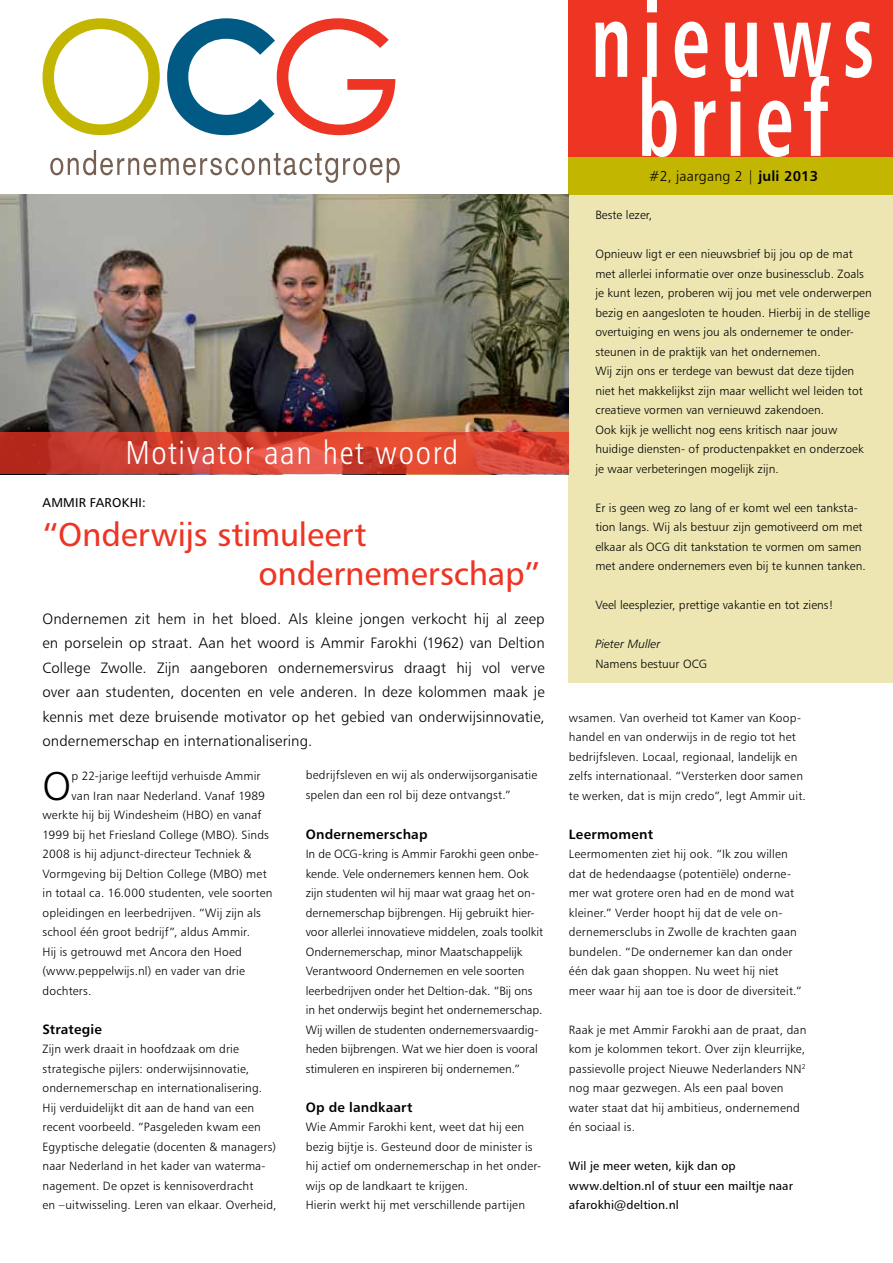
<style>
.page{position:relative;width:893px;height:1263px;background:#fff}
.page>*{position:absolute;margin:0;border:0;box-sizing:border-box;transform-origin:0 0}
.t1{font:40.05px "Humanist 777 BT Light B";color:#000}
.t2{font:33px/39px "Humanist 777 BT Roman B";letter-spacing:-.005em;color:#ee3524}
.t3{font:33px "Humanist 777 BT Light Condensed B";letter-spacing:.05em;color:#fff}
.t4{font:15px/24.3px "Humanist 777 BT Light B";letter-spacing:.005em;color:#000;text-align:justify}
.t5{font:14.25px "Humanist 777 BT Light B";letter-spacing:.01em;color:#000}
.t6{font:13.5px "Humanist 777 BT Bold B";letter-spacing:.015em;color:#000}
.t7{font:12.75px "Humanist 777 BT Roman B";letter-spacing:.02em;color:#000}
.t8{font:12px/19.5px "Humanist 777 BT Light B";letter-spacing:.01em;color:#000}
.t9{font:12px/19.5px "Humanist 777 BT Roman B";letter-spacing:.01em;color:#000}
.t10{font:12px "Humanist 777 BT Light Italic B";letter-spacing:.005em;color:#000}
.s1{font-family:"Humanist 777 BT Bold B"}
</style>
<div class="page">
<div style="left:569px;top:194px;width:324px;height:488px;background:#ede6b3"></div>
<svg style="left:43px;top:18px;width:117px;height:117px"></svg>
<svg style="left:167px;top:18px;width:228px;height:117px"></svg>
<svg style="left:50px;top:150px;width:350px;height:33px"></svg>
<div style="left:569px;top:156px;width:324px;height:38px;background:#c3b600"></div>
<div style="left:569px;top:0;width:324px;height:156px;background:#ee3524"></div>
<svg style="left:595px;top:0;width:277px;height:157px"></svg>
<img style="left:0;top:194px;width:569px;height:238px">
<svg style="left:0;top:432px;width:569px;height:42px;background:#d34232"></svg>
<h2 class="t3" style="left:125px;top:432px;width:335px">Motivator aan het woord</h2>
<p class="t7" style="left:43px;top:495px;width:105px">AMMIR FAROKHI:</p>
<h2 class="t2" style="left:258px;top:514px;width:283px;text-indent:-216px">“Onderwijs stimuleert ondernemerschap”</h2>
<p class="t4" style="left:43px;top:606px;width:504px">Ondernemen zit hem in het bloed. Als kleine jongen verkocht hij al zeep en porselein op straat. Aan het woord is Ammir Farokhi (1962) van Deltion College Zwolle. Zijn aangeboren ondernemersvirus draagt hij vol verve over aan studenten, docenten en vele anderen. In deze kolommen maak je kennis met deze bruisende motivator op het gebied van onderwijsinnovatie, ondernemerschap en internationalisering.</p>
<h1 class="t1" style="left:43px;top:761px;width:30px">O</h1>
<p class="t8" style="left:72px;top:766px;width:190px">p 22-jarige leeftijd verhuisde Ammir</p>
<p class="t8" style="left:72px;top:785px;width:195px">van Iran naar Nederland. Vanaf 1989</p>
<p class="t8" style="left:43px;top:805px;width:220px">werkte hij bij Windesheim (HBO) en vanaf</p>
<p class="t8" style="left:43px;top:824px;width:228px">1999 bij het Friesland College (MBO). Sinds</p>
<p class="t8" style="left:43px;top:844px;width:210px">2008 is hij adjunct-directeur Techniek &amp;</p>
<p class="t8" style="left:43px;top:863px;width:226px">Vormgeving bij Deltion College (MBO) met</p>
<p class="t8" style="left:43px;top:883px;width:231px">in totaal ca. 16.000 studenten, vele soorten</p>
<p class="t8" style="left:43px;top:902px;width:220px">opleidingen en leerbedrijven. “Wij zijn als</p>
<p class="t8" style="left:43px;top:922px;width:209px">school één groot bedrijf”, aldus Ammir.</p>
<p class="t8" style="left:43px;top:941px;width:201px">Hij is getrouwd met Ancora den Hoed</p>
<p class="t8" style="left:43px;top:961px;width:204px">(www.peppelwijs.nl) en vader van drie</p>
<p class="t8" style="left:43px;top:980px;width:51px">dochters.</p>
<p class="t6" style="left:43px;top:1020px;width:61px">Strategie</p>
<p class="t8" style="left:43px;top:1039px;width:235px">Zijn werk draait in hoofdzaak om drie strategische pijlers: onderwijsinnovatie, ondernemerschap en internationalisering.<br>Hij verduidelijkt dit aan de hand van een recent voorbeeld. “Pasgeleden kwam een Egyptische delegatie (docenten &amp; managers) naar Nederland in het kader van waterma&shy;nagement. De opzet is kennisoverdracht<br>en –uitwisseling. Leren van elkaar. Overheid,</p>
<p class="t8" style="left:306px;top:765px;width:233px">bedrijfsleven en wij als onderwijsorganisatie spelen dan een rol bij deze ontvangst.”</p>
<p class="t6" style="left:306px;top:825px;width:123px">Ondernemerschap</p>
<p class="t8" style="left:306px;top:844px;width:239px">In de OCG-kring is Ammir Farokhi geen onbe&shy;kende. Vele ondernemers kennen hem. Ook zijn studenten wil hij maar wat graag het on&shy;dernemerschap bijbrengen. Hij gebruikt hier&shy;voor allerlei innovatieve middelen, zoals toolkit Ondernemerschap, minor Maatschappelijk Verantwoord Ondernemen en vele soorten leerbedrijven onder het Deltion-dak. “Bij ons in het onderwijs begint het ondernemerschap.<br>Wij willen de studenten ondernemersvaardig&shy;heden bijbrengen. Wat we hier doen is vooral stimuleren en inspireren bij ondernemen.”</p>
<p class="t6" style="left:306px;top:1098px;width:108px">Op de landkaart</p>
<p class="t8" style="left:306px;top:1117px;width:237px">Wie Ammir Farokhi kent, weet dat hij een bezig bijtje is. Gesteund door de minister is hij actief om ondernemerschap in het onder&shy;wijs op de landkaart te krijgen.<br>Hierin werkt hij met verschillende partijen</p>
<p class="t5" style="left:649px;top:167px;width:171px">#2, jaargang 2 | <span class="s1">juli 2013</span></p>
<p class="t8" style="left:595px;top:205px;width:58px">Beste lezer,</p>
<p class="t8" style="left:595px;top:244px;width:278px">Opnieuw ligt er een nieuwsbrief bij jou op de mat met allerlei informatie over onze businessclub. Zoals je kunt lezen, proberen wij jou met vele onderwerpen bezig en aangesloten te houden. Hierbij in de stellige overtuiging en wens jou als ondernemer te onder&shy;steunen in de praktijk van het ondernemen.<br>Wij zijn ons er terdege van bewust dat deze tijden niet het makkelijkst zijn maar wellicht wel leiden tot creatieve vormen van vernieuwd zakendoen.<br>Ook kijk je wellicht nog eens kritisch naar jouw huidige diensten- of productenpakket en onderzoek je waar verbeteringen mogelijk zijn.</p>
<p class="t8" style="left:595px;top:498px;width:272px">Er is geen weg zo lang of er komt wel een tanksta&shy;tion langs. Wij als bestuur zijn gemotiveerd om met elkaar als OCG dit tankstation te vormen om samen met andere ondernemers even bij te kunnen tanken.</p>
<p class="t8" style="left:595px;top:595px;width:240px">Veel leesplezier, prettige vakantie en tot ziens!</p>
<p class="t10" style="left:595px;top:637px;width:67px">Pieter Muller</p>
<p class="t8" style="left:595px;top:654px;width:113px">Namens bestuur OCG</p>
<p class="t8" style="left:569px;top:707px;width:239px">wsamen. Van overheid tot Kamer van Koop&shy;handel en van onderwijs in de regio tot het bedrijfsleven. Locaal, regionaal, landelijk en zelfs internationaal. “Versterken door samen te werken, dat is mijn credo”, legt Ammir uit.</p>
<p class="t6" style="left:569px;top:825px;width:86px">Leermoment</p>
<p class="t8" style="left:569px;top:844px;width:234px">Leermomenten ziet hij ook. “Ik zou willen dat de hedendaagse (potentiële) onderne&shy;mer wat grotere oren had en de mond wat kleiner.” Verder hoopt hij dat de vele on&shy;dernemersclubs in Zwolle de krachten gaan bundelen. “De ondernemer kan dan onder één dak gaan shoppen. Nu weet hij niet meer waar hij aan toe is door de diversiteit.”</p>
<p class="t8" style="left:569px;top:1019px;width:239px">Raak je met Ammir Farokhi aan de praat, dan kom je kolommen tekort. Over zijn kleurrijke, passievolle project Nieuwe Nederlanders NN<sup>2 </sup>nog maar gezwegen. Als een paal boven water staat dat hij ambitieus, ondernemend én sociaal is.</p>
<p class="t9" style="left:569px;top:1156px;width:226px">Wil je meer weten, kijk dan op www.deltion.nl of stuur een mailtje naar afarokhi@deltion.nl</p>
</div>
